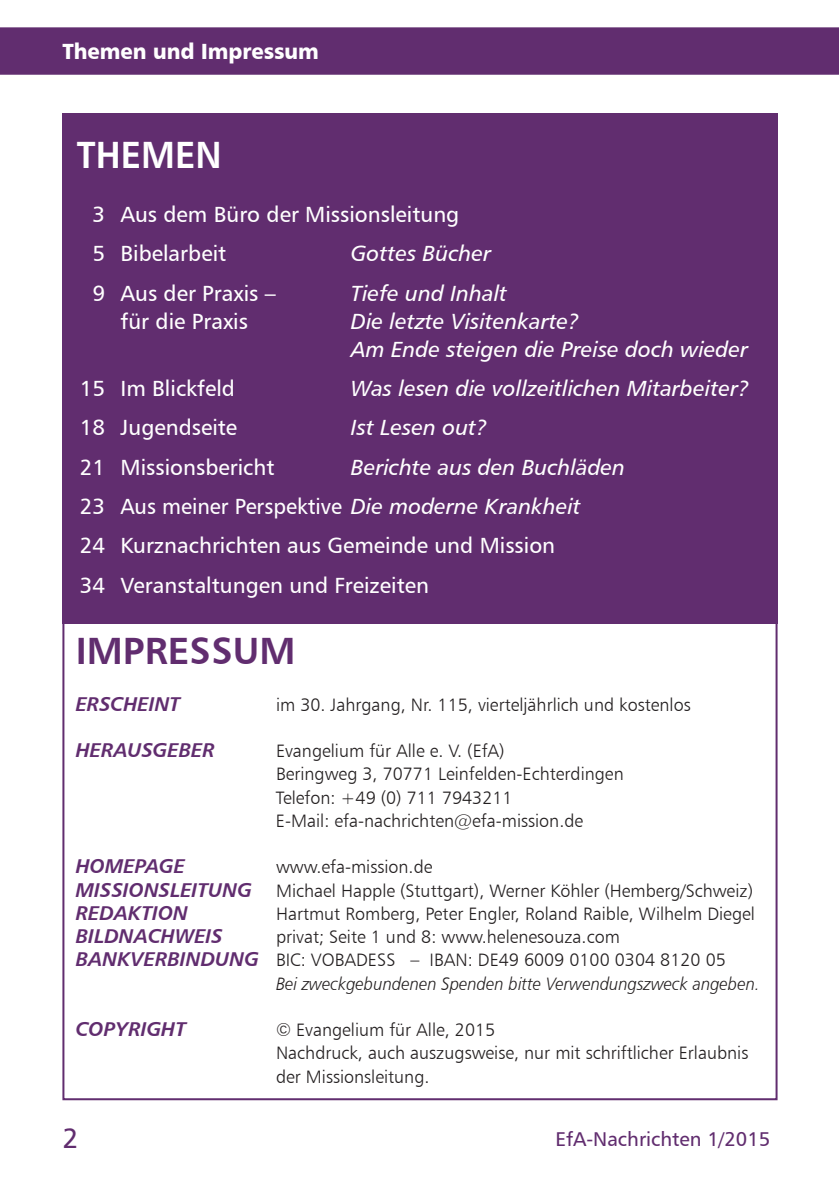
<style>
.page{position:relative;width:840px;height:1191px;background:#fff}
.page>*{position:absolute;margin:0;border:0;box-sizing:border-box;transform-origin:0 0}
.t1{font:38px "Humanist 777 BT Bold B";color:#612d6f}
.t2{font:38px "Humanist 777 BT Bold B";color:#fff;scale:.94 1}
.t3{font:28px "Humanist 777 BT Roman B";color:#612d6f}
.t4{font:22px/39.4px "Humanist 777 BT Roman B";color:#fff}
.t5{font:22px/28px "Humanist 777 BT Italic B";color:#fff}
.t6{font:22px "Humanist 777 BT Black B";color:#fff;scale:.94 1}
.t7{font:20px "Humanist 777 BT Bold Italic B";color:#612d6f}
.t8{font:20px "Humanist 777 BT Roman B";color:#612d6f}
.t9{font:18px/23.2px "Humanist 777 BT Light B";color:#231f20}
.t10{font:18px "Humanist 777 BT Light Italic B";color:#231f20;scale:.93 1}
.s1{font-family:"Humanist 777 BT Italic B"}
.s2{font-family:"Humanist 777 BT Bold Italic B";font-size:20px;color:#612d6f}
</style>
<div class="page">
<svg style="left:0;top:27px;width:838px;height:48px"></svg>
<div style="left:62px;top:28px;width:715px;height:46px;background:#612d6f"></div>
<div style="left:62px;top:113px;width:715px;height:511px;background:#612d6f"></div>
<p class="t6" style="left:62px;top:38px;width:274px">Themen und Impressum</p>
<p class="t6" style="left:64px;top:38px;width:185px">Kurznachrichten</p>
<h1 class="t2" style="left:77px;top:131px;width:155px">THEMEN</h1>
<p class="t4" style="left:92px;top:194px;width:368px">3 Aus dem Büro der Missionsleitung<br>5 Bibelarbeit</p>
<p class="t5" style="left:350px;top:239px;width:142px">Gottes Bücher</p>
<p class="t4" style="left:92px;top:273px;width:185px">9 Aus der Praxis –</p>
<p class="t5" style="left:350px;top:278px;width:158px">Tiefe und Inhalt</p>
<p class="t4" style="left:120px;top:301px;width:129px">für die Praxis</p>
<p class="t5" style="left:350px;top:306px;width:398px">Die letzte Visitenkarte?<br>Am Ende steigen die Preise doch wieder</p>
<p class="t4" style="left:80px;top:368px;width:157px">15 Im Blickfeld</p>
<p class="t5" style="left:350px;top:374px;width:400px">Was lesen die vollzeitlichen Mitarbeiter?</p>
<p class="t4" style="left:80px;top:407px;width:159px">18 Jugendseite</p>
<p class="t5" style="left:351px;top:413px;width:138px">Ist Lesen out?</p>
<p class="t4" style="left:80px;top:447px;width:196px">21 Missionsbericht</p>
<p class="t5" style="left:351px;top:452px;width:275px">Berichte aus den Buchläden</p>
<p class="t4" style="left:80px;top:486px;width:502px">23 Aus meiner Perspektive <span class="s1">Die moderne Krankheit<br></span>24 Kurznachrichten aus Gemeinde und Mission<br>34 Veranstaltungen und Freizeiten</p>
<h1 class="t1" style="left:76px;top:627px;width:221px">IMPRESSUM</h1>
<p class="t7" style="left:76px;top:691px;width:106px">ERSCHEINT</p>
<p class="t9" style="left:276px;top:692px;width:416px">im 30. Jahrgang, Nr. 115, vierteljährlich und kostenlos</p>
<p class="t7" style="left:76px;top:737px;width:140px">HERAUSGEBER</p>
<p class="t9" style="left:276px;top:739px;width:349px">Evangelium für Alle e. V. (EfA)<br>Beringweg 3, 70771 Leinfelden-Echterdingen Telefon: +49 (0) 711 7943211<br>E-Mail: efa-nachrichten@efa-mission.de</p>
<p class="t7" style="left:76px;top:853px;width:111px">HOMEPAGE</p>
<p class="t9" style="left:76px;top:855px;width:678px;text-indent:200px">www.efa-mission.de<br><span class="s2">MISSIONSLEITUNG</span> Michael Happle (Stuttgart), Werner Köhler (Hemberg/Schweiz)</p>
<p class="t7" style="left:76px;top:900px;width:114px">REDAKTION</p>
<p class="t9" style="left:276px;top:901px;width:480px">Hartmut Romberg, Peter Engler, Roland Raible, Wilhelm Diegel</p>
<p class="t7" style="left:76px;top:923px;width:148px">BILDNACHWEIS</p>
<p class="t9" style="left:76px;top:925px;width:651px;text-indent:200px">privat; Seite 1 und 8: www.helenesouza.com<br><span class="s2">BANKVERBINDUNG</span> BIC: VOBADESS – IBAN: DE49 6009 0100 0304 8120 05</p>
<p class="t10" style="left:276px;top:972px;width:521px">Bei zweckgebundenen Spenden bitte Verwendungszweck angeben.</p>
<p class="t7" style="left:76px;top:1016px;width:112px">COPYRIGHT</p>
<p class="t9" style="left:276px;top:1018px;width:473px">© Evangelium für Alle, 2015<br>Nachdruck, auch auszugsweise, nur mit schriftlicher Erlaubnis der Missionsleitung.</p>
<h2 class="t3" style="left:62px;top:1121px;width:18px">2</h2>
<p class="t8" style="left:555px;top:1126px;width:216px">EfA-Nachrichten 1/2015</p>
</div>
